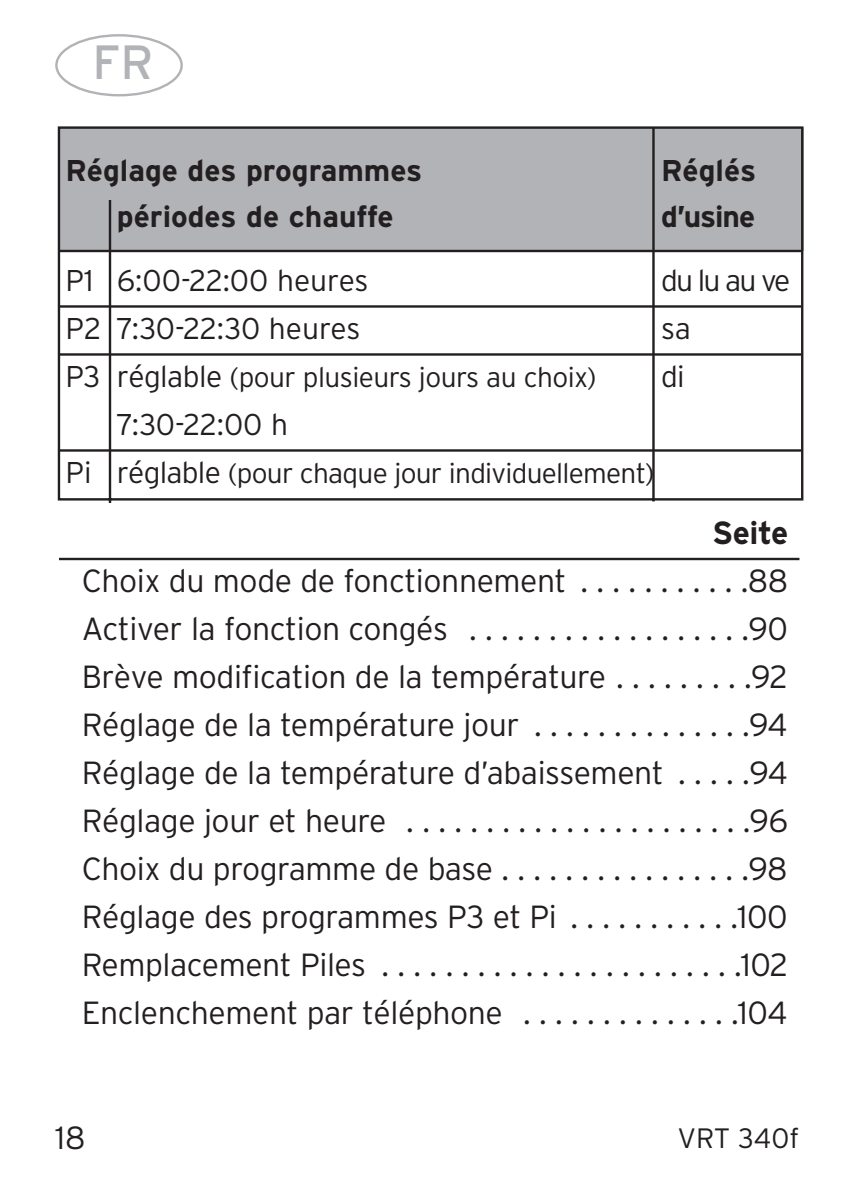
<style>
.page{position:relative;width:848px;height:1188px;background:#fff}
.page>*{position:absolute;margin:0;border:0;box-sizing:border-box;transform-origin:0 0}
.t1{font:48px "Interstate";color:#b2b3b7}
.t2{font:300 32px/48px "Interstate";letter-spacing:-.015em;color:#231f20;text-align:justify}
.t3{font:700 32px "Interstate";letter-spacing:-.02em;color:#231f20}
.t4{font:300 30px "Interstate";letter-spacing:-.01em;color:#231f20}
.t5{font:700 30px "Interstate";color:#231f20}
.t6{font:300 28px "Interstate";letter-spacing:-.025em;color:#231f20}
.s1{font-size:30px}
</style>
<div class="page">
<div style="left:55px;top:34px;width:128px;height:62px;border:2px solid #b2b3b7;border-radius:50%"></div>
<hr style="left:59px;top:558px;width:740px;height:2px;background:#231f20">
<svg style="left:57px;top:126px;width:747px;height:377px"></svg>
<h1 class="t1" style="left:93px;top:44px;width:63px">FR</h1>
<p class="t5" style="left:65px;top:159px;width:358px">Réglage des programmes</p>
<p class="t5" style="left:661px;top:159px;width:97px">Réglés</p>
<p class="t5" style="left:117px;top:205px;width:278px">périodes de chauffe</p>
<p class="t5" style="left:661px;top:205px;width:96px">d’usine</p>
<p class="t4" style="left:65px;top:269px;width:305px">P1 6:00-22:00 heures</p>
<p class="t4" style="left:661px;top:269px;width:131px">du lu au ve</p>
<p class="t4" style="left:65px;top:317px;width:296px">P2 7:30-22:30 heures</p>
<p class="t4" style="left:661px;top:317px;width:31px">sa</p>
<p class="t6" style="left:65px;top:366px;width:533px"><span class="s1">P3 réglable</span> (pour plusieurs jours au choix)</p>
<p class="t4" style="left:661px;top:365px;width:25px">di</p>
<p class="t4" style="left:117px;top:413px;width:173px">7:30-22:00 h</p>
<p class="t6" style="left:65px;top:462px;width:591px"><span class="s1">Pi réglable</span> (pour chaque jour individuellement)</p>
<p class="t3" style="left:712px;top:521px;width:77px">Seite</p>
<p class="t2" style="left:82px;top:560px;width:708px">Choix du mode de fonctionnement . . . . . . . . . . .88<br>Activer la fonction congés . . . . . . . . . . . . . . . . . .90<br>Brève modification de la température . . . . . . . . .92<br>Réglage de la température jour . . . . . . . . . . . . . .94<br>Réglage de la température d’abaissement . . . . .94<br>Réglage jour et heure . . . . . . . . . . . . . . . . . . . . . .96<br>Choix du programme de base . . . . . . . . . . . . . . . .98<br>Réglage des programmes P3 et Pi . . . . . . . . . . .100<br>Remplacement Piles . . . . . . . . . . . . . . . . . . . . . . .102<br>Enclenchement par téléphone . . . . . . . . . . . . . .104</p>
<p class="t2" style="left:55px;top:1117px;width:32px">18</p>
<p class="t6" style="left:677px;top:1127px;width:124px">VRT 340f</p>
</div>
